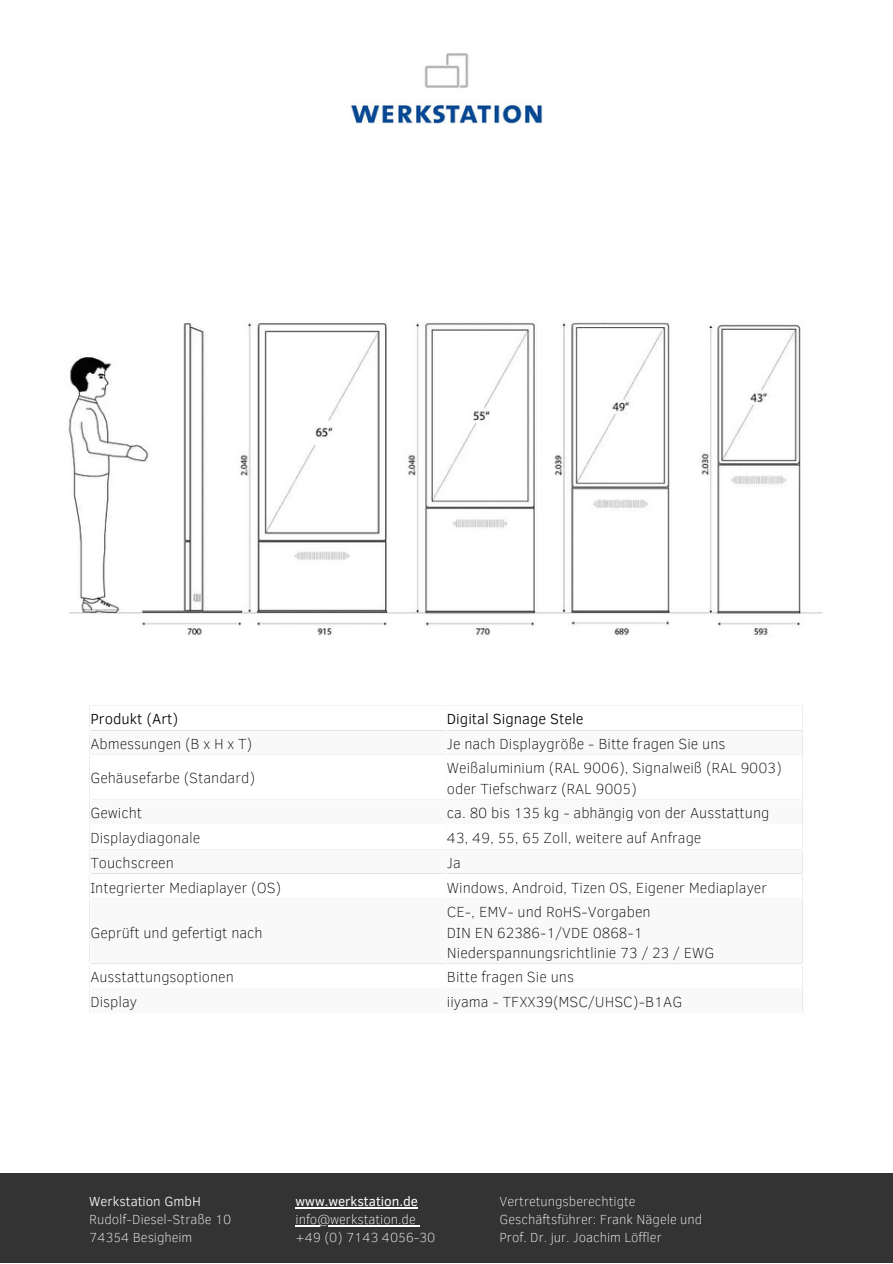
<style>
.page{position:relative;width:893px;height:1264px;background:#fff}
.page>*{position:absolute;margin:0;border:0;box-sizing:border-box;transform-origin:0 0}
.t1{font:100 15px/20.2px "Clear Sans";color:#000}
.t2{font:300 15px "Clear Sans";color:#000}
.t3{font:100 13.5px/18px "Clear Sans";color:#fff}
.t4{font:13.5px "Clear Sans";color:#fff}
.t5{font:300 13.5px "Clear Sans";color:#fff}
</style>
<div class="page">
<div style="left:0;top:1173px;width:892px;height:89px;background:#333"></div>
<svg style="left:91px;top:730px;width:711px;height:120px"></svg>
<hr style="left:446px;top:705px;width:1px;height:307px;background:#fff">
<hr style="left:89px;top:754px;width:714px;height:1px;background:#fff">
<hr style="left:89px;top:799px;width:714px;height:1px;background:#fff">
<hr style="left:89px;top:824px;width:714px;height:1px;background:#fff">
<hr style="left:89px;top:848px;width:714px;height:1px;background:#fff">
<img style="left:68px;top:322px;width:755px;height:313px">
<img style="left:351px;top:53px;width:191px;height:71px">
<hr style="left:295px;top:1207px;width:123px;height:1px;background:#fff">
<hr style="left:295px;top:1225px;width:121px;height:1px;background:#fff">
<p class="t2" style="left:90px;top:707px;width:89px">Produkt (Art)</p>
<p class="t2" style="left:447px;top:707px;width:138px">Digital Signage Stele</p>
<p class="t1" style="left:90px;top:732px;width:163px">Abmessungen (B x H x T)</p>
<p class="t1" style="left:447px;top:732px;width:280px">Je nach Displaygröße - Bitte fragen Sie uns</p>
<p class="t1" style="left:90px;top:767px;width:166px">Gehäusefarbe (Standard)</p>
<p class="t1" style="left:447px;top:757px;width:336px">Weißaluminium (RAL 9006), Signalweiß (RAL 9003) oder Tiefschwarz (RAL 9005)</p>
<p class="t1" style="left:90px;top:802px;width:53px">Gewicht</p>
<p class="t1" style="left:447px;top:802px;width:324px">ca. 80 bis 135 kg - abhängig von der Ausstattung</p>
<p class="t1" style="left:90px;top:826px;width:111px">Displaydiagonale</p>
<p class="t1" style="left:447px;top:826px;width:256px">43, 49, 55, 65 Zoll, weitere auf Anfrage</p>
<p class="t1" style="left:90px;top:851px;width:85px">Touchscreen</p>
<p class="t1" style="left:447px;top:851px;width:15px">Ja</p>
<p class="t1" style="left:90px;top:876px;width:192px">Integrierter Mediaplayer (OS)</p>
<p class="t1" style="left:447px;top:876px;width:322px">Windows, Android, Tizen OS, Eigener Mediaplayer</p>
<p class="t1" style="left:90px;top:921px;width:174px">Geprüft und gefertigt nach</p>
<p class="t1" style="left:447px;top:901px;width:205px">CE-, EMV- und RoHS-Vorgaben</p>
<p class="t1" style="left:447px;top:921px;width:197px">DIN EN 62386-1/VDE 0868-1</p>
<p class="t1" style="left:447px;top:941px;width:269px">Niederspannungsrichtlinie 73 / 23 / EWG</p>
<p class="t1" style="left:90px;top:966px;width:145px">Ausstattungsoptionen</p>
<p class="t1" style="left:447px;top:966px;width:128px">Bitte fragen Sie uns</p>
<p class="t1" style="left:90px;top:991px;width:48px">Display</p>
<p class="t1" style="left:447px;top:991px;width:237px">iiyama - TFXX39(MSC/UHSC)-B1AG</p>
<p class="t5" style="left:89px;top:1191px;width:113px">Werkstation GmbH</p>
<p class="t3" style="left:89px;top:1209px;width:144px">Rudolf-Diesel-Straße 10</p>
<p class="t3" style="left:89px;top:1227px;width:105px">74354 Besigheim</p>
<p class="t4" style="left:295px;top:1191px;width:124px">www.werkstation.de</p>
<p class="t3" style="left:295px;top:1209px;width:122px">info@werkstation.de</p>
<p class="t3" style="left:295px;top:1227px;width:141px">+49 (0) 7143 4056-30</p>
<p class="t3" style="left:499px;top:1191px;width:138px">Vertretungsberechtigte</p>
<p class="t3" style="left:499px;top:1209px;width:204px">Geschäftsführer: Frank Nägele und<br>Prof. Dr. jur. Joachim Löffler</p>
</div>
